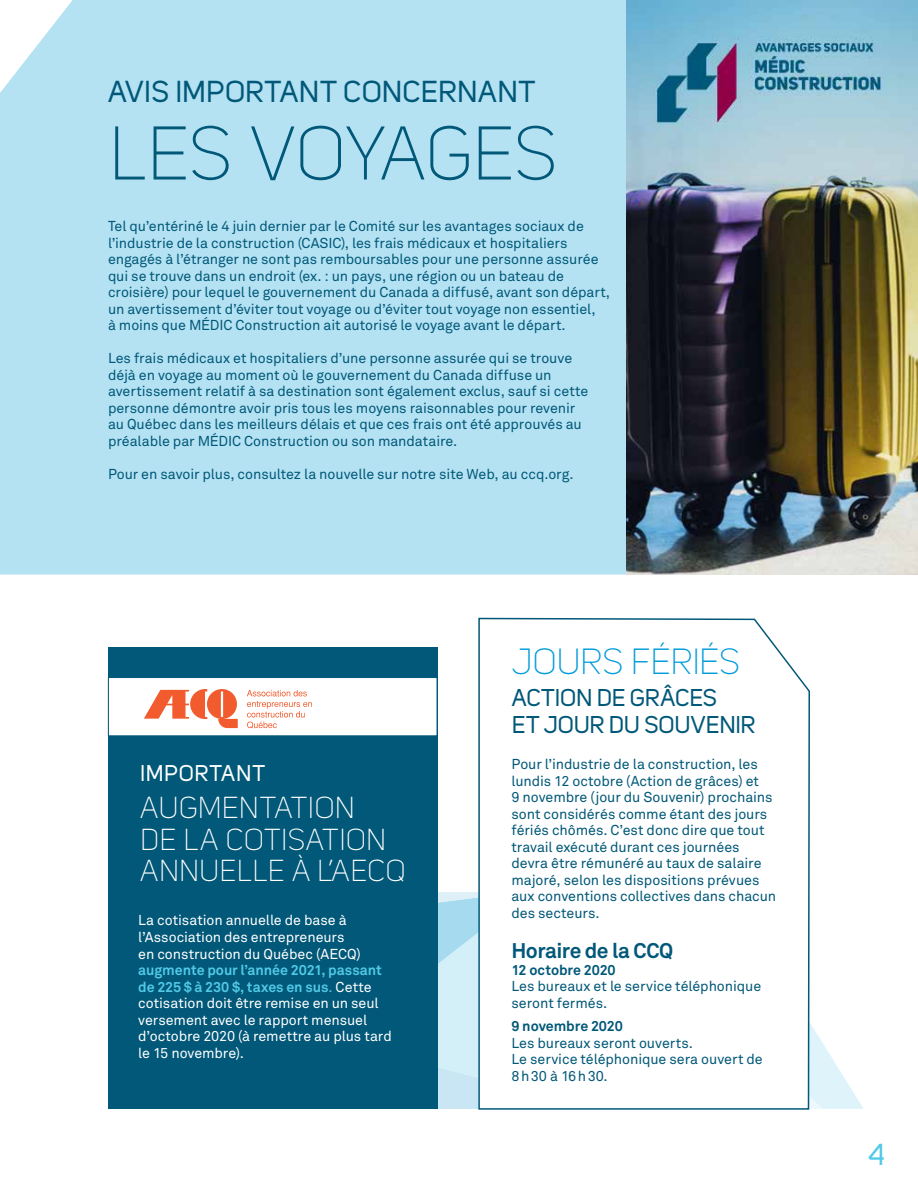
<style>
.page{position:relative;width:918px;height:1188px;background:#fff}
.page>*{position:absolute;margin:0;border:0;box-sizing:border-box;transform-origin:0 0}
.t1{font:300 75px "Uni Sans";letter-spacing:-.01em;color:#015878}
.t2{font:300 36px "Uni Sans";letter-spacing:-.015em;color:#009bda}
.t3{font:300 30px/31.5px "Uni Sans";letter-spacing:.005em;color:#fff}
.t4{font:30px "Uni Sans";letter-spacing:.015em;color:#015878}
.t5{font:30px "Uni Sans";color:#51c9e8}
.t6{font:24px/27px "Uni Sans";letter-spacing:-.01em;color:#015878}
.t7{font:22.5px "Uni Sans";letter-spacing:.03em;color:#fff}
.t8{font:700 21px "Akkurat Pro";letter-spacing:-.02em;color:#015878}
.t9{font:14.25px/16.5px "Akkurat Pro";letter-spacing:-.005em;color:#015878}
.t10{font:14.25px/16.5px "Akkurat Pro";letter-spacing:-.005em;color:#fff}
.t11{font:700 14.25px "Akkurat Pro";letter-spacing:-.005em;color:#015878}
.s1{font-weight:700;color:#51c9e8}
.s2{color:#51c9e8}
</style>
<div class="page">
<svg style="left:437px;top:892px;width:427px;height:217px"></svg>
<div style="left:108px;top:647px;width:329px;height:462px;background:#015878"></div>
<div style="left:108px;top:677px;width:329px;height:59px;background:#fff;border:1px solid #015878"></div>
<div style="left:0;top:0;width:918px;height:575px;background:#b4e2f3"></div>
<svg style="left:478px;top:617px;width:333px;height:493px"></svg>
<svg style="left:144px;top:689px;width:94px;height:39px"></svg>
<svg style="left:247px;top:690px;width:65px;height:38px"></svg>
<img style="left:626px;top:1px;width:292px;height:574px">
<h3 class="t4" style="left:108px;top:74px;width:429px">AVIS IMPORTANT CONCERNANT</h3>
<h1 class="t1" style="left:109px;top:110px;width:450px">LES VOYAGES</h1>
<p class="t9" style="left:108px;top:218px;width:504px">Tel qu’entériné le 4 juin dernier par le Comité sur les avantages sociaux de l’industrie de la construction (CASIC), les frais médicaux et hospitaliers engagés à l’étranger ne sont pas remboursables pour une personne assurée qui se trouve dans un endroit (ex. : un pays, une région ou un bateau de croisière) pour lequel le gouvernement du Canada a diffusé, avant son départ, un avertissement d’éviter tout voyage ou d’éviter tout voyage non essentiel,<br>à moins que MÉDIC Construction ait autorisé le voyage avant le départ.</p>
<p class="t9" style="left:108px;top:350px;width:482px">Les frais médicaux et hospitaliers d’une personne assurée qui se trouve déjà en voyage au moment où le gouvernement du Canada diffuse un avertissement relatif à sa destination sont également exclus, sauf si cette personne démontre avoir pris tous les moyens raisonnables pour revenir au Québec dans les meilleurs délais et que ces frais ont été approuvés au préalable par MÉDIC Construction ou son mandataire.</p>
<p class="t9" style="left:108px;top:466px;width:467px">Pour en savoir plus, consultez la nouvelle sur notre site Web, au ccq.org.</p>
<h3 class="t7" style="left:140px;top:760px;width:127px">IMPORTANT</h3>
<h3 class="t3" style="left:140px;top:792px;width:267px">AUGMENTATION<br>DE LA COTISATION<br>ANNUELLE À L’AECQ</h3>
<p class="t10" style="left:138px;top:912px;width:224px">La cotisation annuelle de base à l’Association des entrepreneurs en construction du Québec (AECQ)</p>
<p class="t10" style="left:138px;top:962px;width:255px"><span class="s1">augmente pour l’année 2021, passant de 225 $ à 230 $, taxes en sus</span><span class="s2">.</span> Cette cotisation doit être remise en un seul versement avec le rapport mensuel d’octobre 2020 (à remettre au plus tard le 15 novembre).</p>
<h2 class="t2" style="left:512px;top:641px;width:230px">JOURS FÉRIÉS</h2>
<h3 class="t6" style="left:512px;top:684px;width:245px">ACTION DE GRÂCES<br>ET JOUR DU SOUVENIR</h3>
<p class="t9" style="left:512px;top:756px;width:266px">Pour l’industrie de la construction, les lundis 12 octobre (Action de grâces) et<br>9 novembre (jour du Souvenir) prochains sont considérés comme étant des jours fériés chômés. C’est donc dire que tout travail exécuté durant ces journées devra être rémunéré au taux de salaire majoré, selon les dispositions prévues aux conventions collectives dans chacun des secteurs.</p>
<h3 class="t8" style="left:511px;top:938px;width:163px">Horaire de la CCQ</h3>
<p class="t11" style="left:511px;top:961px;width:106px">12 octobre 2020</p>
<p class="t9" style="left:511px;top:978px;width:251px">Les bureaux et le service téléphonique seront fermés.</p>
<p class="t11" style="left:511px;top:1017px;width:113px">9 novembre 2020</p>
<p class="t9" style="left:511px;top:1035px;width:253px">Les bureaux seront ouverts.<br>Le service téléphonique sera ouvert de<br>8h30 à 16h30.</p>
<h3 class="t5" style="left:868px;top:1138px;width:18px">4</h3>
</div>
